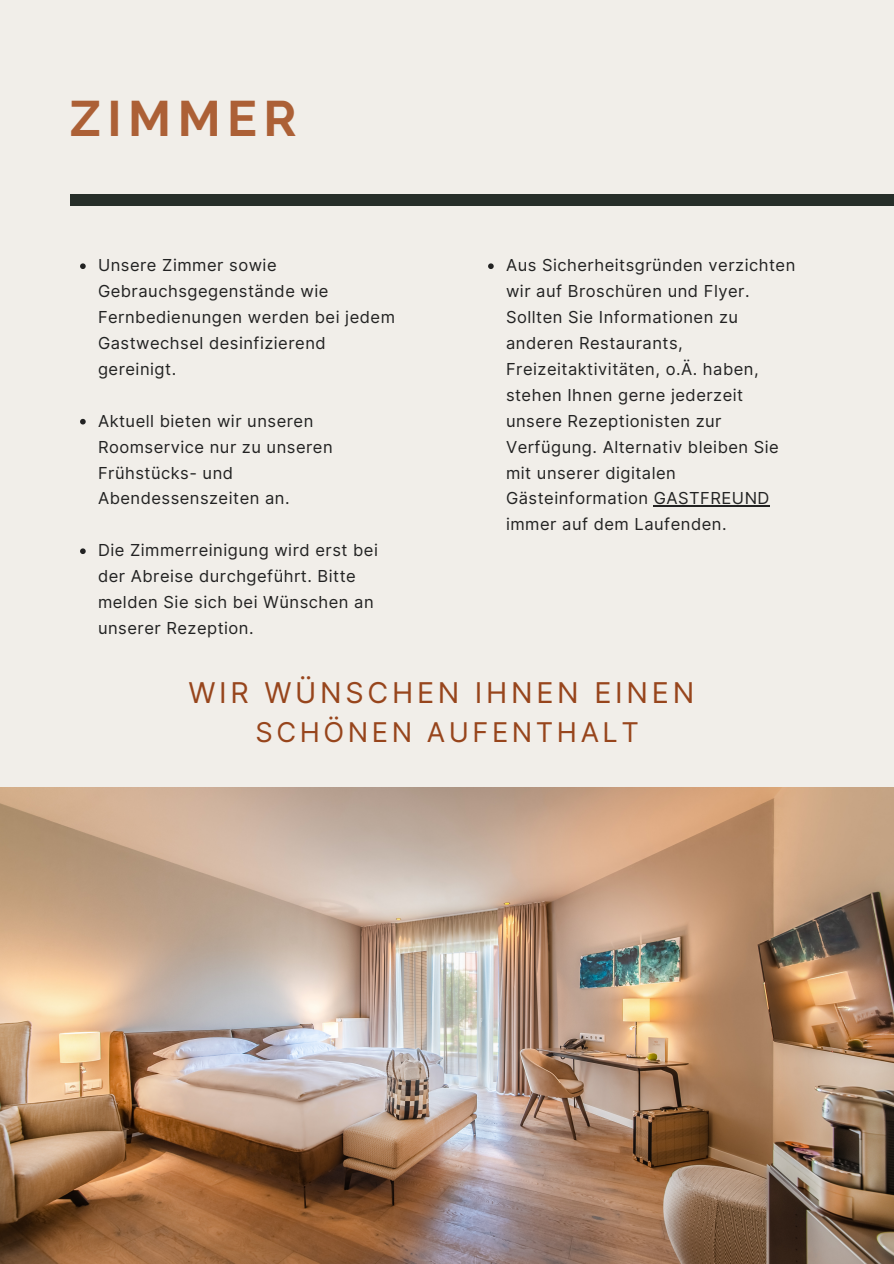
<style>
.page{position:relative;width:894px;height:1264px;background:#fff}
.page>*{position:absolute;margin:0;border:0;box-sizing:border-box;transform-origin:0 0}
.t1{font:700 49.65px "Raleway";letter-spacing:.13em;color:#ac6036}
.t2{font:28.65px "Inter";letter-spacing:.13em;color:#97451c}
.t3{font:27.15px "Inter";letter-spacing:.13em;color:#97451c}
.t4{font:16.5px/26px "Inter";letter-spacing:.03em;color:#222}
</style>
<div class="page">
<div style="left:0;top:0;width:893px;height:1263px;background:#f1eee9"></div>
<img style="left:0;top:787px;width:893px;height:476px">
<svg style="left:80px;top:263px;width:6px;height:6px"></svg>
<svg style="left:80px;top:419px;width:6px;height:5px"></svg>
<svg style="left:80px;top:548px;width:6px;height:6px"></svg>
<svg style="left:488px;top:263px;width:5px;height:6px"></svg>
<hr style="left:653px;top:505px;width:116px;height:1px;background:#222">
<div style="left:70px;top:195px;width:823px;height:11px;background:#262e29"></div>
<p class="t1" style="left:70px;top:90px;width:228px">ZIMMER</p>
<p class="t4" style="left:98px;top:252px;width:298px">Unsere Zimmer sowie<br>Gebrauchsgegenstände wie<br>Fernbedienungen werden bei jedem<br>Gastwechsel desinfizierend gereinigt.</p>
<p class="t4" style="left:98px;top:408px;width:236px">Aktuell bieten wir unseren<br>Roomservice nur zu unseren<br>Frühstücks- und<br>Abendessenszeiten an.</p>
<p class="t4" style="left:98px;top:537px;width:281px">Die Zimmerreinigung wird erst bei der Abreise durchgeführt. Bitte melden Sie sich bei Wünschen an unserer Rezeption.</p>
<p class="t4" style="left:506px;top:252px;width:291px">Aus Sicherheitsgründen verzichten wir auf Broschüren und Flyer.<br>Sollten Sie Informationen zu anderen Restaurants,<br>Freizeitaktivitäten, o.Ä. haben, stehen Ihnen gerne jederzeit unsere Rezeptionisten zur<br>Verfügung. Alternativ bleiben Sie mit unserer digitalen<br>Gästeinformation GASTFREUND immer auf dem Laufenden.</p>
<p class="t2" style="left:188px;top:675px;width:507px">WIR WÜNSCHEN IHNEN EINEN</p>
<p class="t3" style="left:255px;top:715px;width:385px">SCHÖNEN AUFENTHALT</p>
</div>
